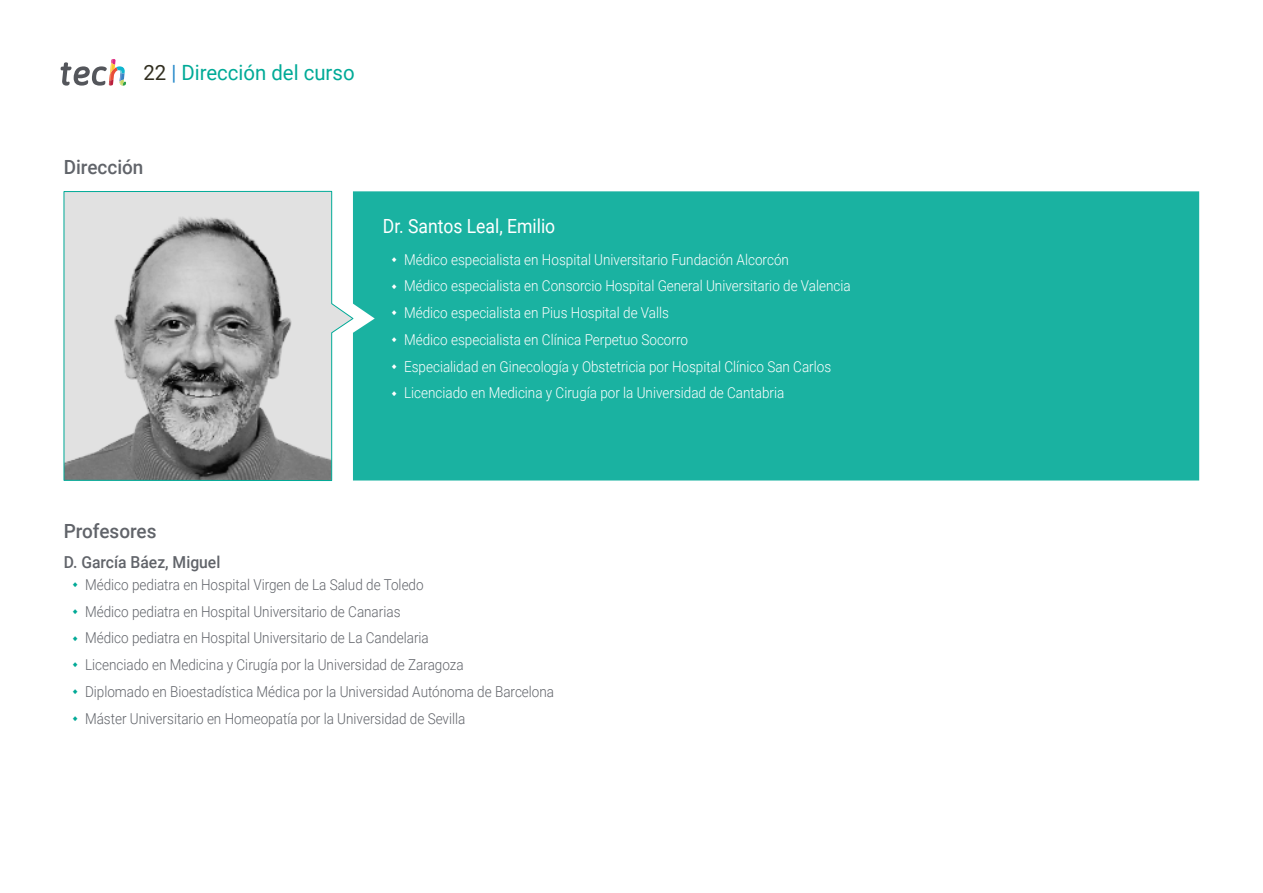
<style>
.page{position:relative;width:1263px;height:893px;background:#fff}
.page>*{position:absolute;margin:0;border:0;box-sizing:border-box;transform-origin:0 0}
.t1{font:21px "Roboto";color:#00aa97}
.t2{font:19.5px "Roboto";color:#fff;scale:.9 1}
.t3{font:500 19.5px "Roboto";color:#61646a}
.t4{font:500 16.5px "Roboto";color:#61646a;scale:.95 1}
.t5{font:300 15px/26.7px "Roboto";color:#fff;scale:.9 1}
.t6{font:300 15px/26.7px "Roboto";color:#61646a;scale:.9 1}
.s1{color:#312e20}
.s2{color:#2488c9}
</style>
<div class="page">
<svg style="left:61px;top:59px;width:65px;height:27px"></svg>
<div style="left:354px;top:191px;width:845px;height:289px;background:#1ab2a1"></div>
<svg style="left:64px;top:191px;width:290px;height:290px;background:#b6b9b9"></svg>
<svg style="left:392px;top:257px;width:5px;height:5px"></svg>
<svg style="left:392px;top:284px;width:5px;height:5px"></svg>
<svg style="left:392px;top:310px;width:5px;height:5px"></svg>
<svg style="left:392px;top:337px;width:5px;height:5px"></svg>
<svg style="left:392px;top:364px;width:5px;height:5px"></svg>
<svg style="left:392px;top:391px;width:5px;height:5px"></svg>
<h1 class="t1" style="left:144px;top:57px;width:213px"><span class="s1">22</span> <span class="s2">|</span> Dirección del curso</h1>
<h2 class="t3" style="left:64px;top:153px;width:81px">Dirección</h2>
<h2 class="t3" style="left:64px;top:517px;width:94px">Profesores</h2>
<h2 class="t2" style="left:383px;top:212px;width:193px">Dr. Santos Leal, Emilio</h2>
<p class="t5" style="left:404px;top:245px;width:498px">Médico especialista en Hospital Universitario Fundación Alcorcón<br>Médico especialista en Consorcio Hospital General Universitario de Valencia Médico especialista en Pius Hospital de Valls<br>Médico especialista en Clínica Perpetuo Socorro<br>Especialidad en Ginecología y Obstetricia por Hospital Clínico San Carlos Licenciado en Medicina y Cirugía por la Universidad de Cantabria</p>
<p class="t4" style="left:64px;top:550px;width:166px">D. García Báez, Miguel</p>
<p class="t6" style="left:85px;top:571px;width:523px">Médico pediatra en Hospital Virgen de La Salud de Toledo<br>Médico pediatra en Hospital Universitario de Canarias<br>Médico pediatra en Hospital Universitario de La Candelaria<br>Licenciado en Medicina y Cirugía por la Universidad de Zaragoza<br>Diplomado en Bioestadística Médica por la Universidad Autónoma de Barcelona Máster Universitario en Homeopatía por la Universidad de Sevilla</p>
</div>
